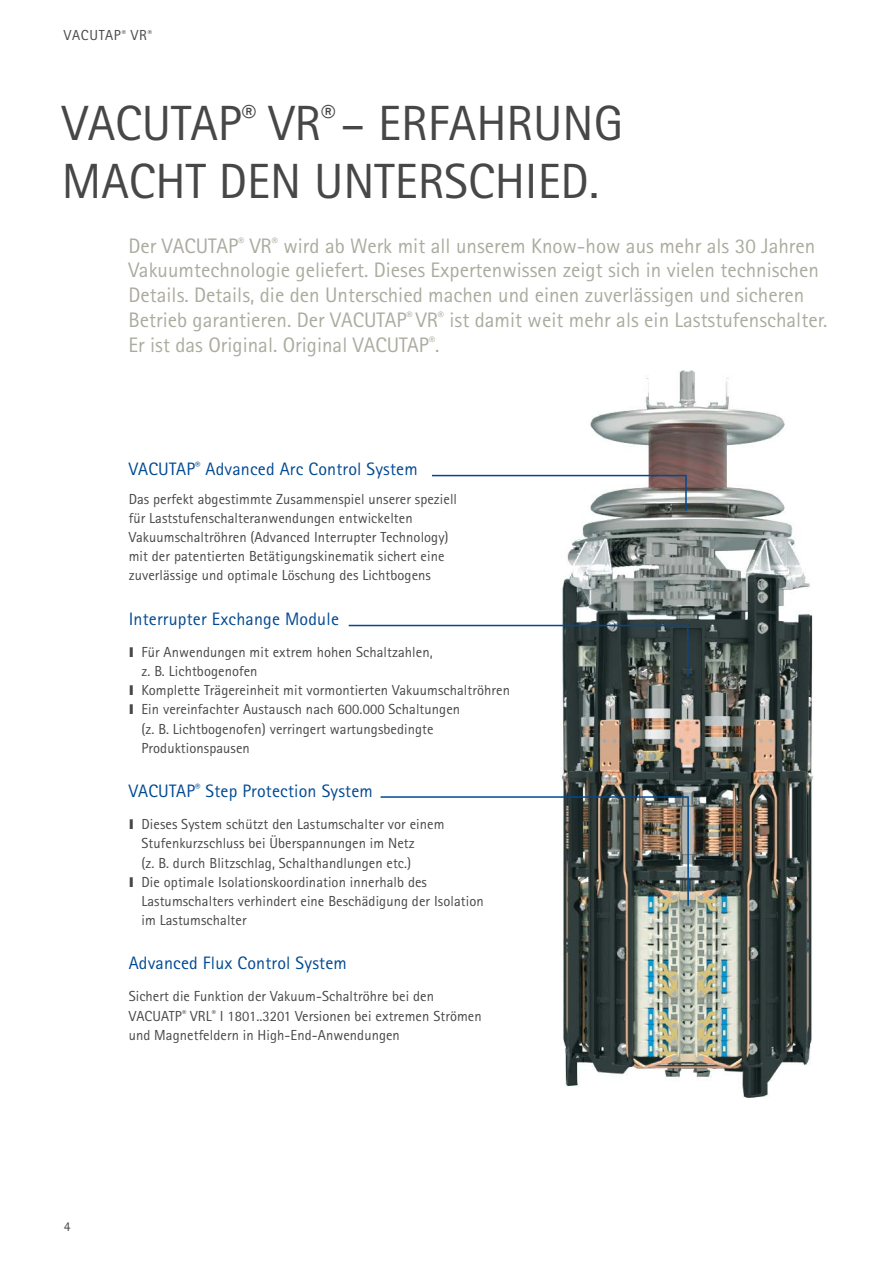
<style>
.page{position:relative;width:893px;height:1263px;background:#fff}
.page>*{position:absolute;margin:0;border:0;box-sizing:border-box;transform-origin:0 0}
.t1{font:49.5px/57.4px "Rotis Sans Serif Pro Cyr";color:#474747}
.t2{font:21px/24.8px "Rotis Sans Serif Pro Cyr";color:#abab9f}
.t3{font:18px "Rotis Sans Serif Pro Cyr";letter-spacing:.01em;color:#004991}
.t4{font:14.55px/19.2px "Rotis Sans Serif Pro Cyr";letter-spacing:.005em;color:#474747}
.t5{font:14.55px "Rotis Sans Serif Pro Cyr";letter-spacing:.05em;color:#474747}
.t6{font:13.5px "Rotis Sans Serif Pro Cyr";color:#474747}
.s1{font-family:"Arial";font-weight:900;font-size:13.5px}
</style>
<div class="page">
<img style="left:561px;top:370px;width:252px;height:727px">
<svg style="left:432px;top:475px;width:255px;height:36px"></svg>
<svg style="left:349px;top:625px;width:339px;height:52px"></svg>
<svg style="left:381px;top:796px;width:308px;height:110px"></svg>
<p class="t5" style="left:64px;top:26px;width:90px">VACUTAP<sup>®</sup> VR<sup>®</sup></p>
<h1 class="t1" style="left:62px;top:95px;width:563px">VACUTAP<sup>®</sup> VR<sup>®</sup> – ERFAHRUNG<br>MACHT DEN UNTERSCHIED.</h1>
<p class="t2" style="left:128px;top:233px;width:700px">Der VACUTAP<sup>®</sup> VR<sup>®</sup> wird ab Werk mit all unserem Know-how aus mehr als 30 Jahren Vakuumtechnologie geliefert. Dieses Expertenwissen zeigt sich in vielen technischen Details. Details, die den Unterschied machen und einen zuverlässigen und sicheren Betrieb garantieren. Der VACUTAP<sup>®</sup> VR<sup>®</sup> ist damit weit mehr als ein Laststufenschalter.<br>Er ist das Original. Original VACUTAP<sup>®</sup>.</p>
<p class="t3" style="left:129px;top:458px;width:291px">VACUTAP<sup>®</sup> Advanced Arc Control System</p>
<p class="t4" style="left:129px;top:489px;width:330px">Das perfekt abgestimmte Zusammenspiel unserer speziell für Laststufenschalteranwendungen entwickelten Vakuumschaltröhren (Advanced Interrupter Technology) mit der patentierten Betätigungskinematik sichert eine zuverlässige und optimale Löschung des Lichtbogens</p>
<p class="t3" style="left:129px;top:608px;width:212px">Interrupter Exchange Module</p>
<p class="t4" style="left:129px;top:643px;width:305px"><span class="s1">I</span> Für Anwendungen mit extrem hohen Schaltzahlen,</p>
<p class="t4" style="left:141px;top:662px;width:118px">z. B. Lichtbogenofen</p>
<p class="t4" style="left:129px;top:681px;width:383px"><span class="s1">I</span> Komplette Trägereinheit mit vormontierten Vakuumschaltröhren</p>
<p class="t4" style="left:129px;top:700px;width:333px"><span class="s1">I</span> Ein vereinfachter Austausch nach 600.000 Schaltungen</p>
<p class="t4" style="left:141px;top:719px;width:294px">(z. B. Lichtbogenofen) verringert wartungsbedingte</p>
<p class="t4" style="left:141px;top:738px;width:110px">Produktionspausen</p>
<p class="t3" style="left:129px;top:780px;width:246px">VACUTAP<sup>®</sup> Step Protection System</p>
<p class="t4" style="left:129px;top:815px;width:317px"><span class="s1">I</span> Dieses System schützt den Lastumschalter vor einem</p>
<p class="t4" style="left:141px;top:834px;width:275px">Stufenkurzschluss bei Überspannungen im Netz</p>
<p class="t4" style="left:141px;top:853px;width:271px">(z. B. durch Blitzschlag, Schalthandlungen etc.)</p>
<p class="t4" style="left:129px;top:872px;width:300px"><span class="s1">I</span> Die optimale Isolationskoordination innerhalb des</p>
<p class="t4" style="left:141px;top:891px;width:344px">Lastumschalters verhindert eine Beschädigung der Isolation</p>
<p class="t4" style="left:141px;top:910px;width:107px">im Lastumschalter</p>
<p class="t3" style="left:129px;top:952px;width:220px">Advanced Flux Control System</p>
<p class="t4" style="left:129px;top:987px;width:354px">Sichert die Funktion der Vakuum-Schaltröhre bei den<br>VACUATP<sup>®</sup> VRL<sup>®</sup> I 1801..3201 Versionen bei extremen Strömen und Magnetfeldern in High-End-Anwendungen</p>
<p class="t6" style="left:64px;top:1218px;width:8px">4</p>
</div>
